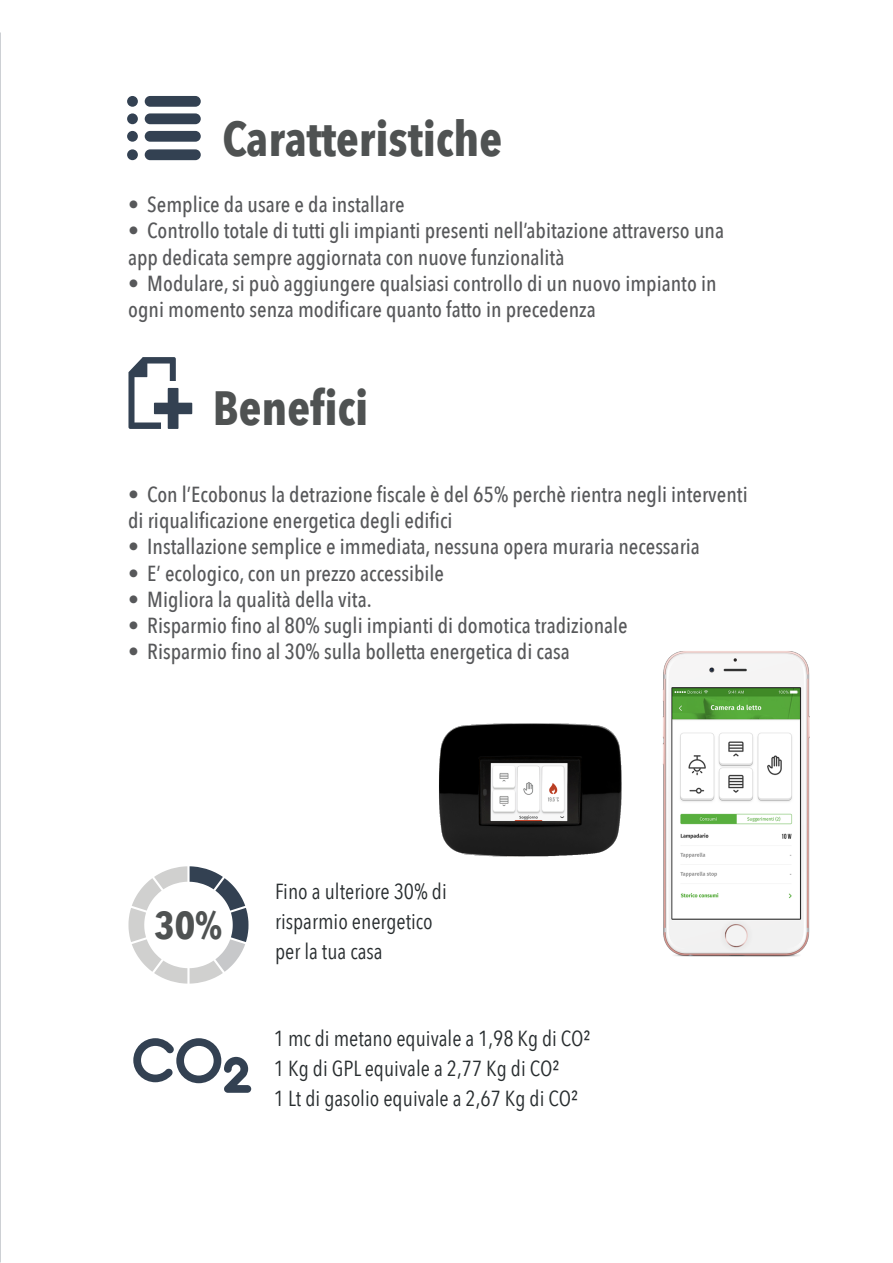
<style>
.page{position:relative;width:893px;height:1263px;background:#fff}
.page>*{position:absolute;margin:0;border:0;box-sizing:border-box;transform-origin:0 0}
.t1{font:700 48px "Avenir Next Condensed";color:#4f5252}
.t2{font:700 39px "Avenir Next Condensed";color:#4f5252}
.t3{font:500 21.75px/26.2px "Avenir Next Condensed";color:#57585a}
.t4{font:21.75px/30px "Avenir Next Condensed";color:#282d2f}
.s1{font-weight:400}
</style>
<div class="page">
<img style="left:0;top:0;width:1px;height:619px">
<div style="left:145px;top:96px;width:56px;height:11px;background:#334152;border-radius:5px"></div>
<div style="left:145px;top:113px;width:56px;height:11px;background:#334152;border-radius:5px"></div>
<div style="left:145px;top:131px;width:56px;height:11px;background:#334152;border-radius:5px"></div>
<div style="left:145px;top:149px;width:56px;height:11px;background:#334152;border-radius:5px"></div>
<div style="left:127px;top:96px;width:11px;height:11px;background:#334152;border-radius:50%"></div>
<div style="left:127px;top:113px;width:11px;height:11px;background:#334152;border-radius:50%"></div>
<div style="left:127px;top:131px;width:11px;height:11px;background:#334152;border-radius:50%"></div>
<div style="left:127px;top:149px;width:11px;height:11px;background:#334152;border-radius:50%"></div>
<svg style="left:128px;top:357px;width:64px;height:72px"></svg>
<svg style="left:128px;top:866px;width:120px;height:117px"></svg>
<svg style="left:133px;top:1038px;width:119px;height:55px"></svg>
<img style="left:663px;top:651px;width:147px;height:306px">
<img style="left:439px;top:723px;width:183px;height:134px">
<p class="t1" style="left:222px;top:110px;width:281px">Caratteristiche</p>
<p class="t3" style="left:128px;top:191px;width:278px">• Semplice da usare e da installare</p>
<p class="t3" style="left:128px;top:217px;width:597px">• Controllo totale di tutti gli impianti presenti nell’abitazione attraverso una app dedicata sempre aggiornata con nuove funzionalità</p>
<p class="t3" style="left:128px;top:270px;width:590px">• Modulare, si può aggiungere qualsiasi controllo di un nuovo impianto in ogni momento senza modificare quanto fatto in precedenza</p>
<p class="t1" style="left:213px;top:379px;width:157px">Benefici</p>
<p class="t3" style="left:128px;top:481px;width:621px"><span class="s1">•</span> Con l’Ecobonus la detrazione fiscale è del 65% perchè rientra negli interventi di riqualificazione energetica degli edifici</p>
<p class="t3" style="left:128px;top:534px;width:573px">• Installazione semplice e immediata, nessuna opera muraria necessaria</p>
<p class="t3" style="left:128px;top:560px;width:317px">• E’ ecologico, con un prezzo accessibile</p>
<p class="t3" style="left:128px;top:586px;width:245px">• Migliora la qualità della vita.</p>
<p class="t3" style="left:128px;top:612px;width:501px">• Risparmio fino al 80% sugli impianti di domotica tradizionale</p>
<p class="t3" style="left:128px;top:639px;width:443px">• Risparmio fino al 30% sulla bolletta energetica di casa</p>
<p class="t2" style="left:154px;top:902px;width:70px">30%</p>
<p class="t4" style="left:275px;top:875px;width:173px">Fino a ulteriore 30% di risparmio energetico</p>
<p class="t4" style="left:275px;top:935px;width:109px">per la tua casa</p>
<p class="t4" style="left:274px;top:1022px;width:318px">1 mc di metano equivale a 1,98 Kg di CO²</p>
<p class="t4" style="left:274px;top:1052px;width:287px">1 Kg di GPL equivale a 2,77 Kg di CO²</p>
<p class="t4" style="left:274px;top:1082px;width:305px">1 Lt di gasolio equivale a 2,67 Kg di CO²</p>
</div>
